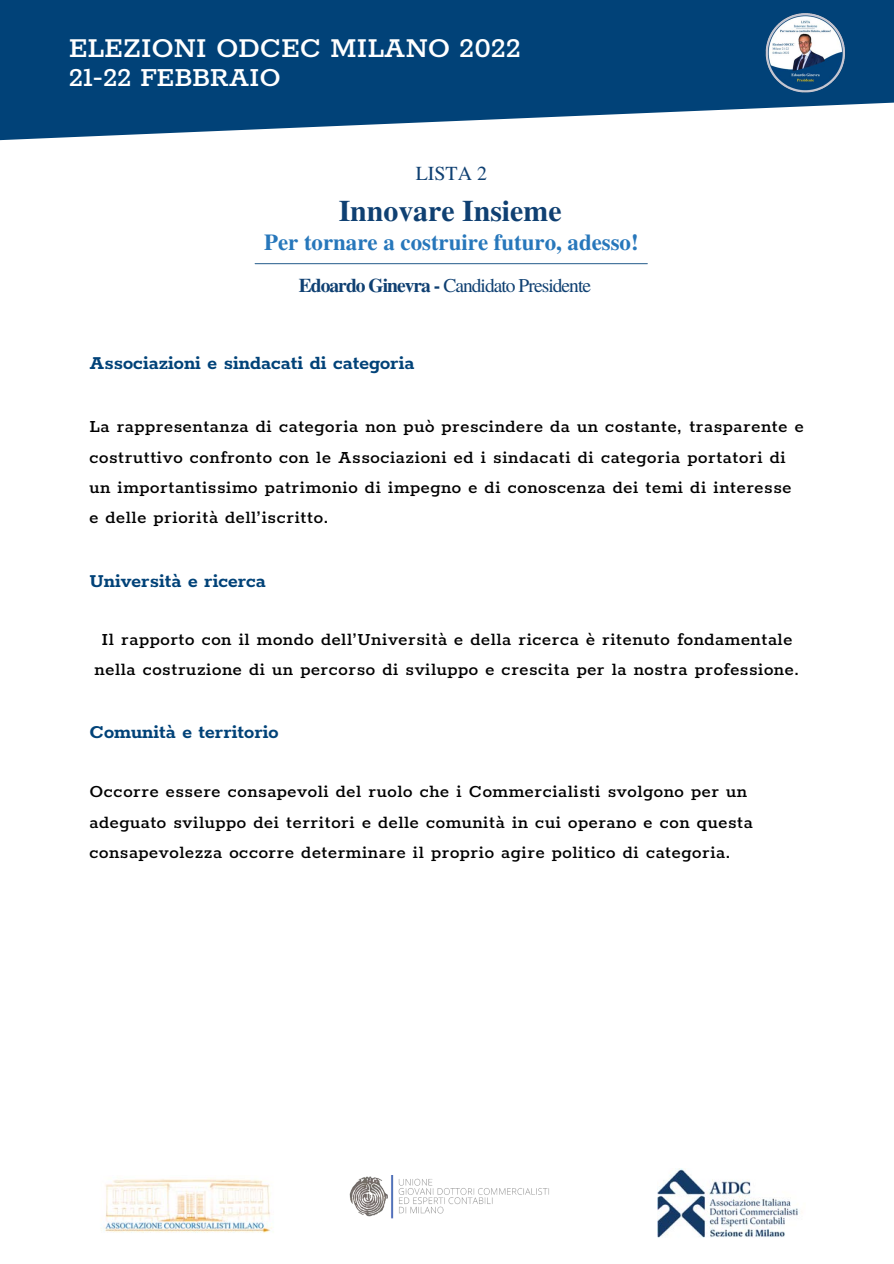
<style>
.page{position:relative;width:894px;height:1264px;background:#fff}
.page>*{position:absolute;margin:0;border:0;box-sizing:border-box;transform-origin:0 0}
.t1{font:500 31.5px "Rokkitt";letter-spacing:-.01em;color:#fff}
.t2{font:500 30px "Rokkitt";letter-spacing:-.01em;color:#fff}
.t3{font:700 29.85px "Te X Gyre Termes";color:#0f4072}
.t4{font:700 22.8px "Te X Gyre Termes";color:#2777bb}
.t5{font:700 21px "Rokkitt";color:#014278}
.t6{font:19.8px "Te X Gyre Termes";color:#0f4072}
.t7{font:500 19.5px/30.5px "Rokkitt";letter-spacing:.03em;color:#000}
.t8{font:19.5px "Te X Gyre Termes";letter-spacing:-.05em;color:#0f4072}
.s1{font-weight:700}
</style>
<div class="page">
<img style="left:101px;top:1178px;width:172px;height:55px">
<img style="left:349px;top:1175px;width:200px;height:44px">
<img style="left:657px;top:1168px;width:142px;height:70px">
<svg style="left:0;top:0;width:893px;height:141px;fill:#014278"></svg>
<img style="left:758px;top:6px;width:93px;height:92px">
<hr style="left:255px;top:263px;width:392px;height:1px;background:#014278">
<p class="t1" style="left:69px;top:31px;width:453px">ELEZIONI ODCEC MILANO 2022</p>
<p class="t2" style="left:69px;top:62px;width:214px">21-22 FEBBRAIO</p>
<p class="t6" style="left:415px;top:159px;width:73px">LISTA 2</p>
<p class="t3" style="left:338px;top:188px;width:224px">Innovare Insieme</p>
<p class="t4" style="left:264px;top:225px;width:376px">Per tornare a costruire futuro, adesso!</p>
<p class="t8" style="left:299px;top:271px;width:294px"><span class="s1">Edoardo Ginevra -</span> Candidato Presidente</p>
<p class="t5" style="left:89px;top:352px;width:326px">Associazioni e sindacati di categoria</p>
<p class="t7" style="left:89px;top:412px;width:715px">La rappresentanza di categoria non può prescindere da un costante, trasparente e costruttivo confronto con le Associazioni ed i sindacati di categoria portatori di un importantissimo patrimonio di impegno e di conoscenza dei temi di interesse e delle priorità dell’iscritto.</p>
<p class="t5" style="left:89px;top:569px;width:178px">Università e ricerca</p>
<p class="t7" style="left:95px;top:625px;width:705px;text-align:center">Il rapporto con il mondo dell’Università e della ricerca è ritenuto fondamentale nella costruzione di un percorso di sviluppo e crescita per la nostra professione.</p>
<p class="t5" style="left:89px;top:721px;width:191px">Comunità e territorio</p>
<p class="t7" style="left:89px;top:777px;width:664px">Occorre essere consapevoli del ruolo che i Commercialisti svolgono per un adeguato sviluppo dei territori e delle comunità in cui operano e con questa consapevolezza occorre determinare il proprio agire politico di categoria.</p>
</div>
